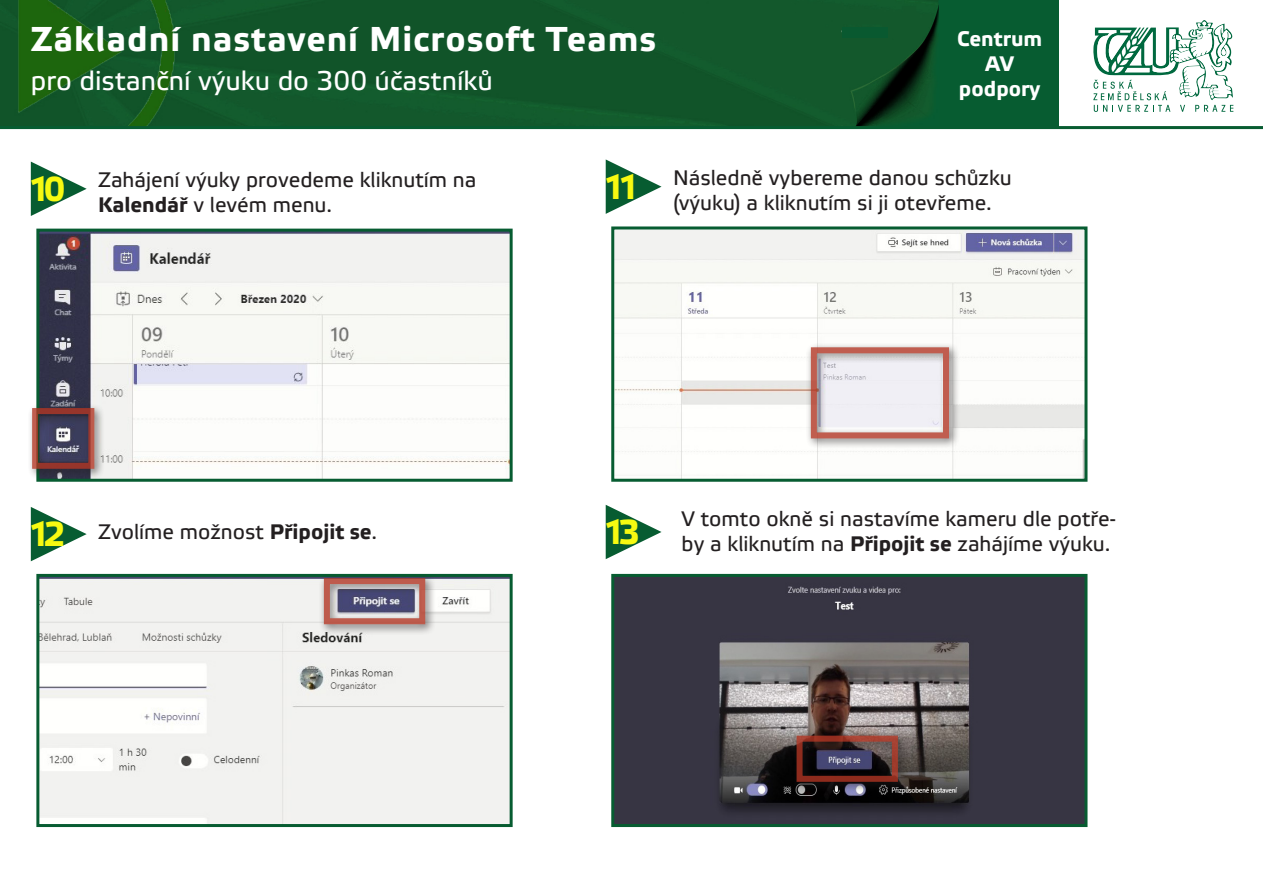
<style>
.page{position:relative;width:1263px;height:893px;background:#fff}
.page>*{position:absolute;margin:0;border:0;box-sizing:border-box;transform-origin:0 0}
.t1{font:700 34.5px "Etelka Text";letter-spacing:.03em;color:#fff}
.t2{font:700 34.5px "Etelka Text";letter-spacing:-.2em;color:#f7fa11}
.t3{font:27px "Etelka Text";color:#fff}
.t4{font:21px/25.2px "Etelka Text";color:#231f20}
.t5{font:700 21px/25.2px "Etelka Text";color:#fff;text-align:center}
.s1{font-weight:700}
</style>
<div class="page">
<img style="left:0;top:0;width:940px;height:126px">
<svg style="left:1093px;top:20px;width:140px;height:92px"></svg>
<div style="left:940px;top:0;width:119px;height:128px;background:#075c31"></div>
<hr style="left:0;top:126px;width:1263px;height:3px;background:#075c31">
<img style="left:40px;top:233px;width:469px;height:245px">
<div style="left:36px;top:229px;width:477px;height:253px;border:3px solid #075c31"></div>
<svg style="left:31px;top:162px;width:56px;height:54px"></svg>
<div style="left:27px;top:403px;width:79px;height:77px;background:#231f20;opacity:.75"></div>
<div style="left:32px;top:408px;width:62px;height:61px;border:6px solid #b13624"></div>
<img style="left:615px;top:230px;width:468px;height:248px">
<div style="left:611px;top:226px;width:476px;height:256px;border:3px solid #075c31"></div>
<svg style="left:606px;top:159px;width:55px;height:55px"></svg>
<div style="left:806px;top:342px;width:154px;height:108px;background:#231f20;opacity:.75"></div>
<div style="left:811px;top:347px;width:138px;height:91px;border:6px solid #b13624"></div>
<img style="left:40px;top:578px;width:469px;height:245px">
<div style="left:36px;top:574px;width:477px;height:253px;border:3px solid #075c31"></div>
<svg style="left:31px;top:507px;width:56px;height:54px"></svg>
<div style="left:319px;top:573px;width:117px;height:62px;background:#231f20;opacity:.75"></div>
<div style="left:324px;top:578px;width:101px;height:46px;border:6px solid #b13624"></div>
<img style="left:615px;top:578px;width:468px;height:245px">
<div style="left:611px;top:574px;width:476px;height:253px;border:3px solid #075c31"></div>
<svg style="left:606px;top:505px;width:55px;height:54px"></svg>
<div style="left:792px;top:731px;width:117px;height:62px;background:#231f20;opacity:.75"></div>
<div style="left:796px;top:736px;width:102px;height:46px;border:6px solid #b13624"></div>
<div style="left:842px;top:28px;width:46px;height:10px;background:#095930"></div>
<p class="t1" style="left:31px;top:18px;width:627px">Základní nastavení Microsoft Teams</p>
<p class="t3" style="left:31px;top:64px;width:463px">pro distanční výuku do 300 účastníků</p>
<p class="t5" style="left:957px;top:26px;width:87px">Centrum<br>AV podpory</p>
<p class="t2" style="left:29px;top:167px;width:38px">10</p>
<p class="t4" style="left:673px;top:165px;width:340px">Následně vybereme danou schůzku (výuku) a kliknutím si ji otevřeme.</p>
<p class="t4" style="left:98px;top:168px;width:380px">Zahájení výuky provedeme kliknutím na<br><span class="s1">Kalendář</span> v levém menu.</p>
<p class="t2" style="left:604px;top:165px;width:38px">11</p>
<p class="t2" style="left:29px;top:513px;width:38px">12</p>
<p class="t4" style="left:98px;top:519px;width:281px">Zvolíme možnost <span class="s1">Připojit se</span>.</p>
<p class="t2" style="left:604px;top:511px;width:38px">13</p>
<p class="t4" style="left:681px;top:506px;width:436px">V tomto okně si nastavíme kameru dle potře-</p>
<p class="t4" style="left:681px;top:532px;width:430px">by a kliknutím na <span class="s1">Připojit se</span> zahájíme výuku.</p>
</div>
